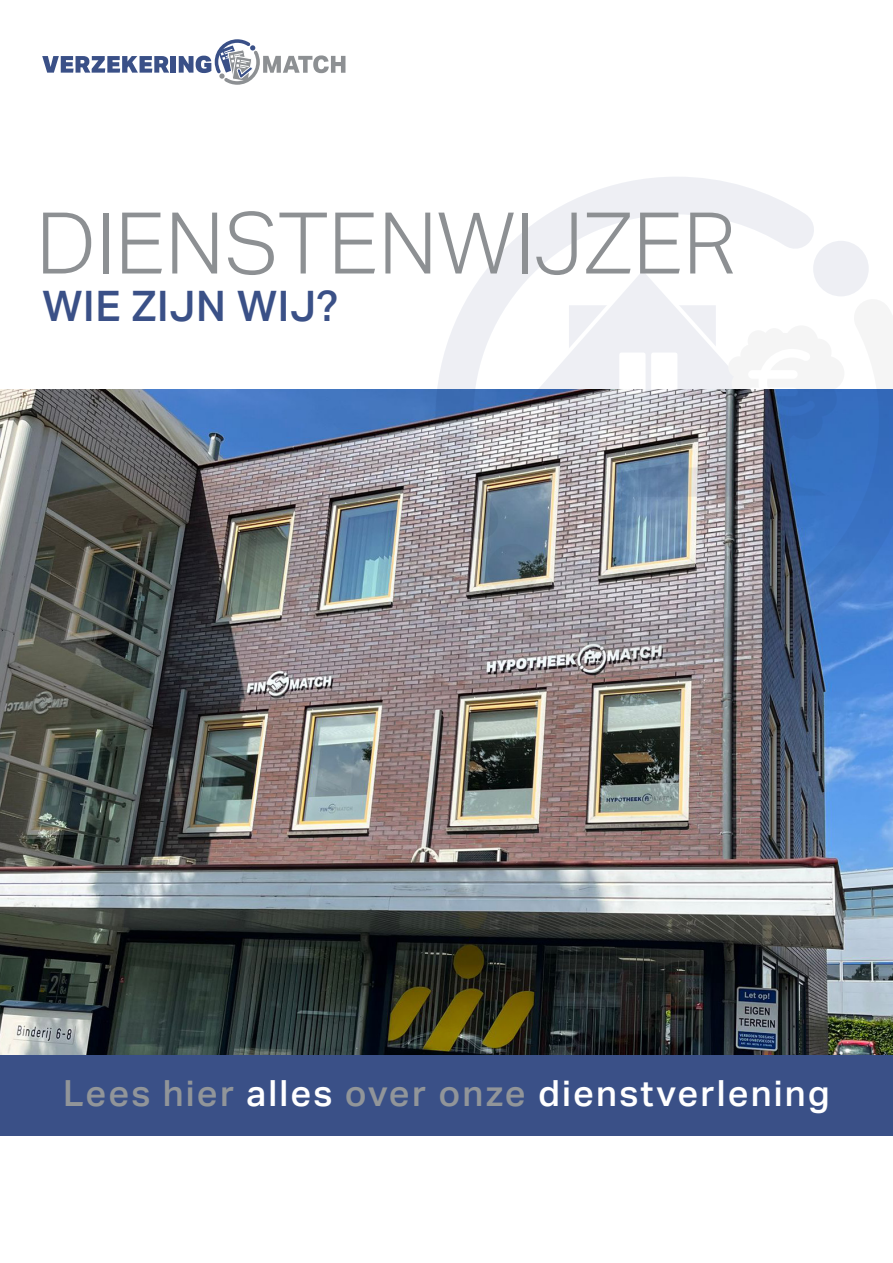
<style>
.page{position:relative;width:893px;height:1263px;background:#fff}
.page>*{position:absolute;margin:0;border:0;box-sizing:border-box;transform-origin:0 0}
.t1{font:300 85.2px "Aktiv Grotesk";color:#8d9093}
.t2{font:500 42px "Aktiv Grotesk";letter-spacing:.02em;color:#3a5087}
.t3{font:500 36px "Aktiv Grotesk";letter-spacing:.06em;color:#fff}
.s1{color:#919599}
</style>
<div class="page">
<img style="left:0;top:389px;width:893px;height:665px">
<div style="left:813px;top:241px;width:56px;height:55px;background:#eeeff4;border-radius:50%"></div>
<svg style="left:505px;top:273px;width:388px;height:391px"></svg>
<svg style="left:433px;top:177px;width:414px;height:394px"></svg>
<svg style="left:518px;top:262px;width:251px;height:241px"></svg>
<svg style="left:728px;top:325px;width:116px;height:171px"></svg>
<div style="left:748px;top:370px;width:50px;height:9px;background:#fff;border-radius:4px"></div>
<svg style="left:748px;top:388px;width:50px;height:8px"></svg>
<svg style="left:485px;top:542px;width:56px;height:55px;fill:#5b7690"></svg>
<div style="left:483px;top:539px;width:60px;height:60px;border:4px solid #fff;border-radius:50%"></div>
<div style="left:0;top:1054px;width:893px;height:81px;background:#3a5087"></div>
<svg style="left:42px;top:56px;width:127px;height:17px"></svg>
<div style="left:171px;top:56px;width:5px;height:17px;background:#3a5087"></div>
<svg style="left:179px;top:39px;width:166px;height:46px"></svg>
<p class="t1" style="left:36px;top:194px;width:701px">DIENSTENWIJZER</p>
<p class="t2" style="left:43px;top:282px;width:297px">WIE ZIJN WIJ?</p>
<p class="t3" style="left:63px;top:1072px;width:768px"><span class="s1">Lees hier</span> alles <span class="s1">over onze</span> dienstverlening</p>
</div>
